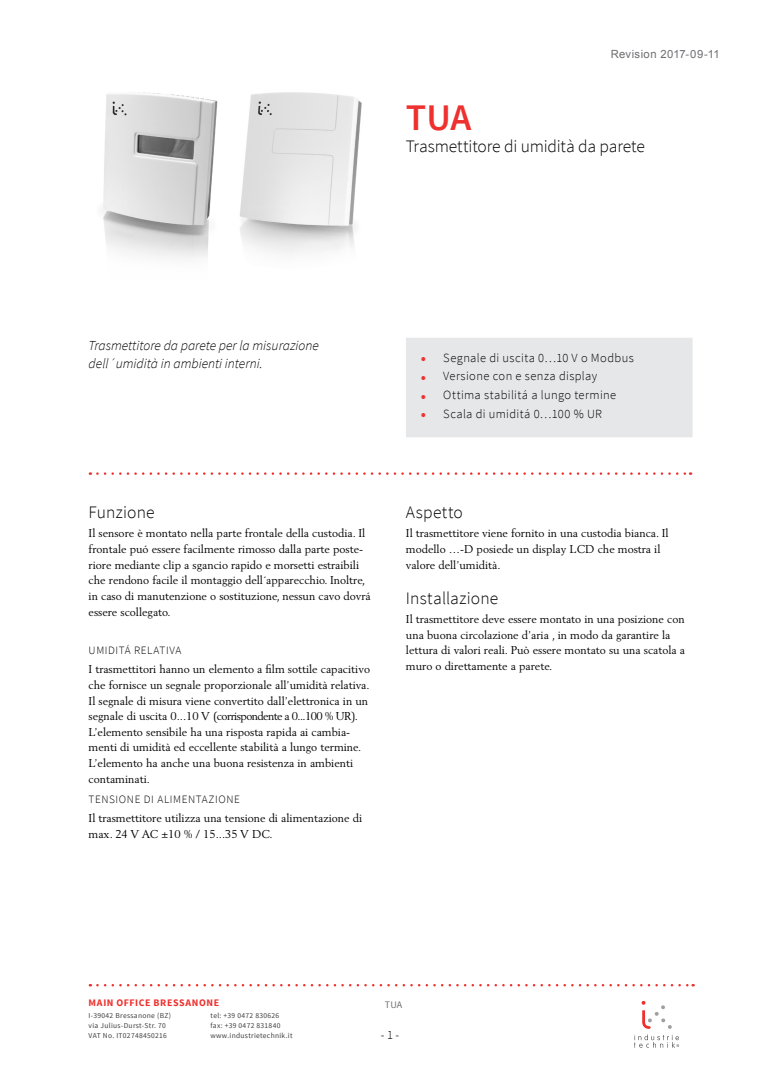
<style>
.page{position:relative;width:780px;height:1088px;background:#fff}
.page>*{position:absolute;margin:0;border:0;box-sizing:border-box;transform-origin:0 0}
.t1{font:600 37.5px "Source Sans Pro";color:#ee312f}
.t2{font:300 17.5px "Source Sans Pro";color:#000}
.t3{font:300 17.5px "Source Sans Pro";letter-spacing:.02em;color:#000}
.t4{font:italic 300 13.75px/17.5px "Source Sans Pro";color:#000}
.t5{font:300 12.5px "Source Sans Pro";letter-spacing:.03em;color:#000}
.t6{font:11.25px/15.6px "Berling LT Std";color:#000}
.t7{font:300 11.25px "Source Sans Pro";letter-spacing:.05em;color:#000}
.t8{font:11.25px "Arial";letter-spacing:.035em;color:#6d6e71}
.t9{font:700 10px "Source Sans Pro";letter-spacing:.055em;color:#ee312f}
.t10{font:10px "Source Sans Pro";color:#6d6e71}
.t11{font:7.5px/10px "Source Sans Pro";letter-spacing:.04em;color:#414042}
.s1{font-size:18.75px;color:#ee312f}
</style>
<div class="page">
<svg style="left:634px;top:1001px;width:45px;height:47px"></svg>
<svg style="left:97px;top:984px;width:596px;height:2px"></svg>
<img style="left:102px;top:92px;width:260px;height:166px">
<div style="left:406px;top:338px;width:286px;height:99px;background:#e6e7e8"></div>
<svg style="left:97px;top:472px;width:594px;height:3px"></svg>
<p class="t8" style="left:610px;top:46px;width:110px">Revision 2017-09-11</p>
<h1 class="t1" style="left:406px;top:94px;width:67px">TUA</h1>
<h2 class="t2" style="left:406px;top:136px;width:240px">Trasmettitore di umidità da parete</h2>
<p class="t4" style="left:89px;top:337px;width:232px">Trasmettitore da parete per la misurazione dell´umidità in ambienti interni.</p>
<h2 class="t2" style="left:89px;top:502px;width:68px">Funzione</h2>
<p class="t6" style="left:89px;top:525px;width:283px">Il sensore è montato nella parte frontale della custodia. Il frontale puó essere facilmente rimosso dalla parte poste&shy;riore mediante clip a sgancio rapido e morsetti estraibili che rendono facile il montaggio dell´apparecchio. Inoltre, in caso di manutenzione o sostituzione, nessun cavo dovrá essere scollegato.</p>
<p class="t7" style="left:89px;top:643px;width:94px">UMIDITÁ RELATIVA</p>
<p class="t6" style="left:89px;top:661px;width:283px">I trasmettitori hanno un elemento a film sottile capacitivo che fornisce un segnale proporzionale all’umidità relativa.<br>Il segnale di misura viene convertito dall’elettronica in un segnale di uscita 0...10 V (corrispondente a 0...100 % UR).<br>L’elemento sensibile ha una risposta rapida ai cambia&shy;menti di umidità ed eccellente stabilità a lungo termine.<br>L’elemento ha anche una buona resistenza in ambienti contaminati.</p>
<p class="t7" style="left:89px;top:793px;width:153px">TENSIONE DI ALIMENTAZIONE</p>
<p class="t6" style="left:89px;top:810px;width:275px">Il trasmettitore utilizza una tensione di alimentazione di max. 24 V AC ±10 % / 15...35 V DC.</p>
<p class="t5" style="left:421px;top:350px;width:214px"><span class="s1">•</span> Segnale di uscita 0…10 V o Modbus</p>
<p class="t5" style="left:421px;top:369px;width:178px"><span class="s1">•</span> Versione con e senza display</p>
<p class="t5" style="left:421px;top:387px;width:197px"><span class="s1">•</span> Ottima stabilitá a lungo termine</p>
<p class="t5" style="left:421px;top:406px;width:183px"><span class="s1">•</span> Scala di umiditá 0…100 % UR</p>
<h2 class="t3" style="left:406px;top:502px;width:59px">Aspetto</h2>
<p class="t6" style="left:406px;top:525px;width:264px">Il trasmettitore viene fornito in una custodia bianca. Il modello …-D posiede un display LCD che mostra il valore dell’umidità.</p>
<h2 class="t2" style="left:406px;top:587px;width:94px">Installazione</h2>
<p class="t6" style="left:406px;top:611px;width:281px">Il trasmettitore deve essere montato in una posizione con una buona circolazione d’aria , in modo da garantire la lettura di valori reali. Può essere montato su una scatola a muro o direttamente a parete.</p>
<p class="t9" style="left:89px;top:996px;width:132px">MAIN OFFICE BRESSANONE</p>
<p class="t11" style="left:89px;top:1010px;width:84px">I-39042 Bressanone (BZ) via Julius-Durst-Str. 70<br>VAT No. IT02748450216</p>
<p class="t11" style="left:210px;top:1010px;width:83px">tel: +39 0472 830626 fax: +39 0472 831840 www.industrietechnik.it</p>
<p class="t10" style="left:384px;top:998px;width:19px">TUA</p>
<p class="t5" style="left:381px;top:1027px;width:20px">- 1 -</p>
</div>
